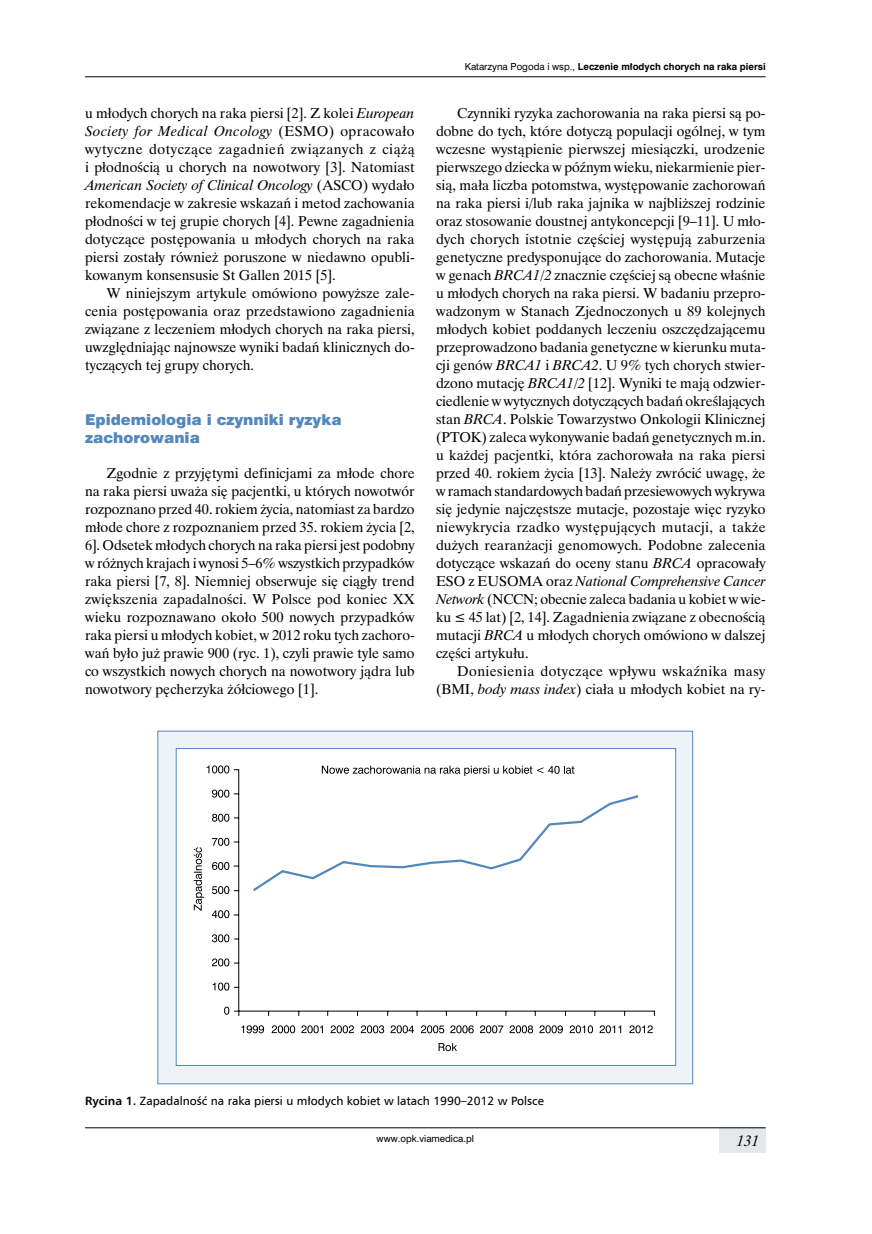
<style>
.page{position:relative;width:872px;height:1234px;background:#fff}
.page>*{position:absolute;margin:0;border:0;box-sizing:border-box;transform-origin:0 0}
.t1{font:15px/18px "Swis 721 Blk EU";color:#5387bd}
.t2{font:italic 15px "Time Ibis EE";color:#000}
.t3{font:14.25px/18px "Time Ibis EE";color:#000;text-align:justify}
.t4{font:14.25px/18px "Time Ibis EE";letter-spacing:.03em;color:#000;text-align:right}
.t5{font:12px "Humnst 777 EU";color:#000}
.t6{font:700 9px "Swis 721 PL";color:#000}
.t7{font:9px "Swis 721 PL";color:#000}
.s1{font-style:italic}
.s2{font-weight:400}
.s3{font-weight:700}
</style>
<div class="page">
<hr style="left:85px;top:76px;width:680px;height:1px;background:#000">
<div style="left:719px;top:1127px;width:46px;height:25px;background:#e6e7e8"></div>
<hr style="left:85px;top:1127px;width:680px;height:1px;background:#000">
<div style="left:157px;top:730px;width:536px;height:353px;background:#eef3f8;border:1px solid #5387bd"></div>
<div style="left:176px;top:748px;width:500px;height:317px;background:#fff;border:1px solid #5387bd"></div>
<svg style="left:233px;top:768px;width:422px;height:248px"></svg>
<svg style="left:250px;top:793px;width:391px;height:100px"></svg>
<svg style="left:207px;top:765px;width:22px;height:8px"></svg>
<svg style="left:212px;top:789px;width:17px;height:8px"></svg>
<svg style="left:212px;top:813px;width:17px;height:8px"></svg>
<svg style="left:212px;top:837px;width:17px;height:8px"></svg>
<svg style="left:212px;top:862px;width:17px;height:7px"></svg>
<svg style="left:212px;top:886px;width:17px;height:7px"></svg>
<svg style="left:212px;top:910px;width:17px;height:8px"></svg>
<svg style="left:212px;top:934px;width:17px;height:8px"></svg>
<svg style="left:212px;top:958px;width:17px;height:8px"></svg>
<svg style="left:213px;top:982px;width:16px;height:8px"></svg>
<svg style="left:224px;top:1006px;width:5px;height:8px"></svg>
<svg style="left:241px;top:1025px;width:23px;height:8px"></svg>
<svg style="left:272px;top:1025px;width:23px;height:8px"></svg>
<svg style="left:301px;top:1025px;width:22px;height:8px"></svg>
<svg style="left:330px;top:1025px;width:24px;height:8px"></svg>
<svg style="left:361px;top:1025px;width:23px;height:8px"></svg>
<svg style="left:390px;top:1025px;width:24px;height:8px"></svg>
<svg style="left:438px;top:1043px;width:19px;height:7px"></svg>
<svg style="left:450px;top:1025px;width:24px;height:8px"></svg>
<svg style="left:480px;top:1025px;width:23px;height:8px"></svg>
<svg style="left:509px;top:1025px;width:24px;height:8px"></svg>
<svg style="left:539px;top:1025px;width:24px;height:8px"></svg>
<svg style="left:569px;top:1025px;width:24px;height:8px"></svg>
<svg style="left:599px;top:1025px;width:22px;height:8px"></svg>
<svg style="left:629px;top:1025px;width:23px;height:8px"></svg>
<svg style="left:421px;top:1025px;width:23px;height:8px"></svg>
<svg style="left:194px;top:847px;width:10px;height:63px"></svg>
<svg style="left:322px;top:765px;width:252px;height:10px"></svg>
<p class="t3" style="left:85px;top:104px;width:331px">u młodych chorych na raka piersi [2]. Z kolei <span class="s1">European Society for Medical Oncology</span> (ESMO) opracowało wytyczne dotyczące zagadnień związanych z ciążą i płodnością u chorych na nowotwory [3]. Natomiast <span class="s1">American Society of Clinical Oncology</span> (ASCO) wydało rekomendacje w zakresie wskazań i metod zachowania płodności w tej grupie chorych [4]. Pewne zagadnienia dotyczące postępowania u młodych chorych na raka piersi zostały również poruszone w niedawno opubli&shy;kowanym konsensusie St Gallen 2015 [5].</p>
<p class="t3" style="left:85px;top:284px;width:331px;text-indent:21px">W niniejszym artykule omówiono powyższe zale&shy;cenia postępowania oraz przedstawiono zagadnienia związane z leczeniem młodych chorych na raka piersi, uwzględniając najnowsze wyniki badań klinicznych do&shy;tyczących tej grupy chorych.</p>
<p class="t1" style="left:85px;top:411px;width:258px">Epidemiologia i czynniki ryzyka zachorowania</p>
<p class="t3" style="left:85px;top:464px;width:331px;text-indent:21px">Zgodnie z przyjętymi definicjami za młode chore na raka piersi uważa się pacjentki, u których nowotwór rozpoznano przed 40. rokiem życia, natomiast za bardzo młode chore z rozpoznaniem przed 35. rokiem życia [2, 6]. Odsetek młodych chorych na raka piersi jest podobny w różnych krajach i wynosi 5–6% wszystkich przypadków raka piersi [7, 8]. Niemniej obserwuje się ciągły trend zwiększenia zapadalności. W Polsce pod koniec XX wieku rozpoznawano około 500 nowych przypadków raka piersi u młodych kobiet, w 2012 roku tych zachoro&shy;wań było już prawie 900 (ryc. 1), czyli prawie tyle samo co wszystkich nowych chorych na nowotwory jądra lub nowotwory pęcherzyka żółciowego [1].</p>
<p class="t6" style="left:465px;top:61px;width:302px"><span class="s2">Katarzyna Pogoda i wsp.,</span> Leczenie młodych chorych na raka piersi</p>
<p class="t3" style="left:436px;top:103px;width:331px;text-indent:21px">Czynniki ryzyka zachorowania na raka piersi są po&shy;dobne do tych, które dotyczą populacji ogólnej, w tym wczesne wystąpienie pierwszej miesiączki, urodzenie pierwszego dziecka w późnym wieku, niekarmienie pier&shy;sią, mała liczba potomstwa, występowanie zachorowań na raka piersi i/lub raka jajnika w najbliższej rodzinie oraz stosowanie doustnej antykoncepcji [9–11]. U mło&shy;dych chorych istotnie częściej występują zaburzenia genetyczne predysponujące do zachorowania. Mutacje w genach <span class="s1">BRCA1/2</span> znacznie częściej są obecne właśnie u młodych chorych na raka piersi. W badaniu przepro&shy;wadzonym w Stanach Zjednoczonych u 89 kolejnych młodych kobiet poddanych leczeniu oszczędzającemu przeprowadzono badania genetyczne w kierunku muta&shy;cji genów <span class="s1">BRCA1</span> i <span class="s1">BRCA2</span>. U 9% tych chorych stwier&shy;dzono mutację <span class="s1">BRCA1/2</span> [12]. Wyniki te mają odzwier&shy;ciedlenie w wytycznych dotyczących badań określających stan <span class="s1">BRCA</span>. Polskie Towarzystwo Onkologii Klinicznej (PTOK) zaleca wykonywanie badań genetycznych m.in. u każdej pacjentki, która zachorowała na raka piersi przed 40. rokiem życia [13]. Należy zwrócić uwagę, że w ramach standardowych badań przesiewowych wykrywa się jedynie najczęstsze mutacje, pozostaje więc ryzyko niewykrycia rzadko występujących mutacji, a także dużych rearanżacji genomowych. Podobne zalecenia dotyczące wskazań do oceny stanu <span class="s1">BRCA</span> opracowały ESO z EUSOMA oraz <span class="s1">National Comprehensive Cancer Network</span> (NCCN; obecnie zaleca badania u kobiet w wie&shy;ku 45 lat) [2, 14]. Zagadnienia związane z obecnością mutacji <span class="s1">BRCA</span> u młodych chorych omówiono w dalszej części artykułu.</p>
<p class="t4" style="left:436px;top:661px;width:331px">Doniesienia dotyczące wpływu wskaźnika masy (BMI, <span class="s1">body mass index</span>) ciała u młodych kobiet na ry-</p>
<p class="t5" style="left:85px;top:1093px;width:460px"><span class="s3">Rycina 1.</span> Zapadalność na raka piersi u młodych kobiet w latach 1990–2012 w Polsce</p>
<p class="t7" style="left:376px;top:1132px;width:99px">www.opk.viamedica.pl</p>
<p class="t2" style="left:736px;top:1131px;width:24px">131</p>
</div>
